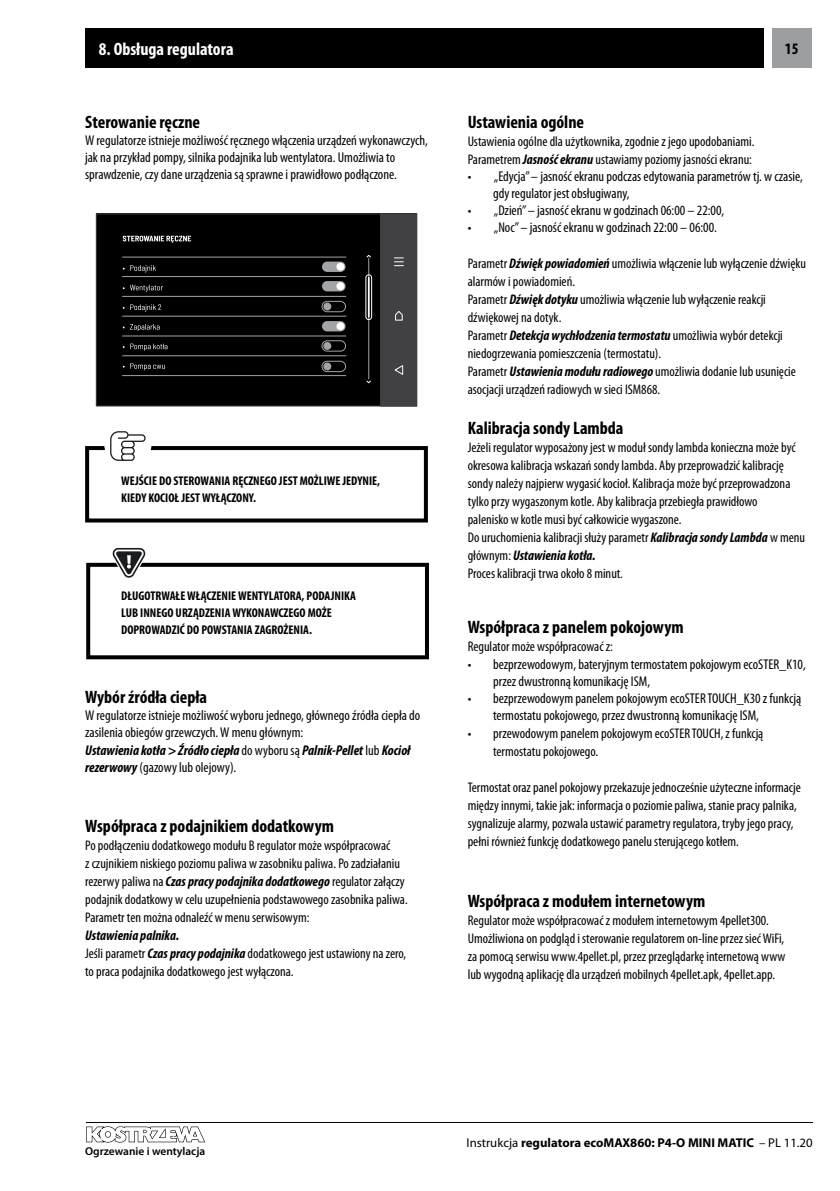
<style>
.page{position:relative;width:840px;height:1191px;background:#fff}
.page>*{position:absolute;margin:0;border:0;box-sizing:border-box;transform-origin:0 0}
.t1{font:700 condensed 18px "Myriad Pro";color:#000}
.t2{font:700 condensed 18px "Myriad Pro";color:#fff}
.t3{font:700 condensed 16px "Myriad Pro";color:#000}
.t4{font:condensed 14.2px/17px "Myriad Pro";color:#000}
.t5{font:condensed 14px/18px "Myriad Pro";color:#000}
.t6{font:700 12.8px "Myriad Pro";color:#000}
.t7{font:700 condensed 12.6px/17px "Myriad Pro";color:#000}
.t8{font:600 11.4px "Myriad Pro";color:#000}
.s1{font-weight:700;font-style:italic}
.s2{font-size:14px}
.s3{font-weight:400}
</style>
<div class="page">
<div style="left:771px;top:28px;width:40px;height:40px;background:#9c9e9f"></div>
<hr style="left:86px;top:1122px;width:726px;height:1px;background:#000">
<svg style="left:86px;top:1126px;width:119px;height:16px"></svg>
<div style="left:85px;top:28px;width:678px;height:40px;background:#000"></div>
<div style="left:86px;top:563px;width:343px;height:96px;border:4px solid #000"></div>
<svg style="left:111px;top:547px;width:36px;height:31px"></svg>
<div style="left:96px;top:214px;width:320px;height:192px;background:#000"></div>
<div style="left:96px;top:214px;width:320px;height:192px;border:1px solid #414143"></div>
<hr style="left:122px;top:257px;width:224px;height:1px;background:#a2a4a6">
<hr style="left:122px;top:276px;width:224px;height:1px;background:#a2a4a6">
<hr style="left:122px;top:296px;width:224px;height:1px;background:#a2a4a6">
<hr style="left:122px;top:316px;width:224px;height:1px;background:#a2a4a6">
<hr style="left:122px;top:336px;width:224px;height:1px;background:#a2a4a6">
<hr style="left:122px;top:355px;width:224px;height:1px;background:#a2a4a6">
<hr style="left:122px;top:375px;width:224px;height:1px;background:#a2a4a6">
<svg style="left:123px;top:236px;width:68px;height:7px"></svg>
<svg style="left:130px;top:265px;width:26px;height:7px"></svg>
<svg style="left:130px;top:285px;width:33px;height:7px"></svg>
<svg style="left:130px;top:304px;width:31px;height:8px"></svg>
<svg style="left:130px;top:324px;width:29px;height:7px"></svg>
<svg style="left:130px;top:343px;width:37px;height:8px"></svg>
<svg style="left:130px;top:363px;width:35px;height:7px"></svg>
<svg style="left:366px;top:255px;width:5px;height:129px"></svg>
<hr style="left:368px;top:258px;width:1px;height:121px;background:#a2a4a6">
<hr style="left:367px;top:277px;width:2px;height:40px;background:#fff">
<div style="left:380px;top:214px;width:36px;height:192px;background:#414143"></div>
<svg style="left:394px;top:257px;width:10px;height:118px"></svg>
<div style="left:365px;top:275px;width:6px;height:45px;border:1px solid #fff;border-radius:3px"></div>
<div style="left:322px;top:261px;width:23px;height:11px;background:#a3a4a6;border-radius:5px"></div>
<div style="left:336px;top:263px;width:8px;height:8px;background:#fff;border-radius:50%"></div>
<div style="left:322px;top:281px;width:23px;height:10px;background:#a3a4a6;border-radius:5px"></div>
<div style="left:336px;top:282px;width:8px;height:8px;background:#fff;border-radius:50%"></div>
<div style="left:322px;top:321px;width:23px;height:10px;background:#a3a4a6;border-radius:5px"></div>
<div style="left:336px;top:322px;width:8px;height:8px;background:#fff;border-radius:50%"></div>
<div style="left:321px;top:301px;width:24px;height:11px;border:1px solid #a2a4a6;border-radius:5px"></div>
<div style="left:323px;top:302px;width:8px;height:8px;background:#a2a4a6;border-radius:50%"></div>
<div style="left:321px;top:340px;width:24px;height:11px;border:1px solid #a2a4a6;border-radius:5px"></div>
<div style="left:323px;top:342px;width:8px;height:8px;background:#a2a4a6;border-radius:50%"></div>
<div style="left:321px;top:361px;width:24px;height:11px;border:1px solid #a2a4a6;border-radius:5px"></div>
<div style="left:323px;top:362px;width:8px;height:8px;background:#a2a4a6;border-radius:50%"></div>
<div style="left:85px;top:446px;width:342px;height:76px;border:4px solid #000"></div>
<div style="left:104px;top:421px;width:47px;height:47px;background:#fff;border-radius:50%"></div>
<svg style="left:110px;top:431px;width:35px;height:30px"></svg>
<p class="t2" style="left:99px;top:38px;width:136px">8. Obsługa regulatora</p>
<p class="t1" style="left:85px;top:111px;width:116px">Sterowanie ręczne</p>
<p class="t4" style="left:85px;top:132px;width:344px">W regulatorze istnieje możliwość ręcznego włączenia urządzeń wykonawczych, jak na przykład pompy, silnika podajnika lub wentylatora. Umożliwia to sprawdzenie, czy dane urządzenia są sprawne i prawidłowo podłączone.</p>
<p class="t7" style="left:121px;top:472px;width:260px">WEJŚCIE DO STEROWANIA RĘCZNEGO JEST MOŻLIWE JEDYNIE,<br>KIEDY KOCIOŁ JEST WYŁĄCZONY.</p>
<p class="t7" style="left:121px;top:587px;width:236px">DŁUGOTRWAŁE WŁĄCZENIE WENTYLATORA, PODAJNIKA<br>LUB INNEGO URZĄDZENIA WYKONAWCZEGO MOŻE<br>DOPROWADZIĆ DO POWSTANIA ZAGROŻENIA.</p>
<p class="t1" style="left:85px;top:686px;width:123px">Wybór źródła ciepła</p>
<p class="t4" style="left:85px;top:707px;width:336px">W regulatorze istnieje możliwość wyboru jednego, głównego źródła ciepła do zasilenia obiegów grzewczych. W menu głównym:<br><span class="s1">Ustawienia kotła &gt; Źródło ciepła</span> do wyboru są <span class="s1">Palnik-Pellet</span> lub <span class="s1">Kocioł rezerwowy</span> (gazowy lub olejowy).</p>
<p class="t1" style="left:85px;top:814px;width:250px">Współpraca z podajnikiem dodatkowym</p>
<p class="t5" style="left:85px;top:836px;width:324px">Po podłączeniu dodatkowego modułu B regulator może współpracować<br>z czujnikiem niskiego poziomu paliwa w zasobniku paliwa. Po zadziałaniu rezerwy paliwa na <span class="s1">Czas pracy podajnika dodatkowego</span> regulator załączy podajnik dodatkowy w celu uzupełnienia podstawowego zasobnika paliwa.<br>Parametr ten można odnaleźć w menu serwisowym:</p>
<p class="t5" style="left:85px;top:926px;width:322px"><span class="s1">Ustawienia palnika.<br></span>Jeśli parametr <span class="s1">Czas pracy podajnika</span> dodatkowego jest ustawiony na zero, to praca podajnika dodatkowego jest wyłączona.</p>
<p class="t3" style="left:784px;top:39px;width:15px">15</p>
<p class="t1" style="left:467px;top:111px;width:118px">Ustawienia ogólne</p>
<p class="t5" style="left:467px;top:132px;width:288px">Ustawienia ogólne dla użytkownika, zgodnie z jego upodobaniami.<br>Parametrem <span class="s1">Jasność ekranu</span> ustawiamy poziomy jasności ekranu:</p>
<p class="t4" style="left:493px;top:168px;width:311px;text-indent:-25px">• „Edycja” – jasność ekranu podczas edytowania parametrów tj. w czasie, gdy regulator jest obsługiwany,</p>
<p class="t4" style="left:467px;top:202px;width:258px">• „Dzień” – jasność ekranu w godzinach 06:00 – 22:00,</p>
<p class="t4" style="left:467px;top:219px;width:251px">• „Noc” – jasność ekranu w godzinach 22:00 – 06:00.</p>
<p class="t5" style="left:467px;top:254px;width:339px">Parametr <span class="s1">Dźwięk powiadomień</span> umożliwia włączenie lub wyłączenie dźwięku alarmów i powiadomień.<br>Parametr <span class="s1">Dźwięk dotyku</span> umożliwia włączenie lub wyłączenie reakcji dźwiękowej na dotyk.<br>Parametr <span class="s1">Detekcja wychłodzenia termostatu</span> umożliwia wybór detekcji niedogrzewania pomieszczenia (termostatu).<br>Parametr <span class="s1">Ustawienia modułu radiowego</span> umożliwia dodanie lub usunięcie asocjacji urządzeń radiowych w sieci ISM868.</p>
<p class="t1" style="left:467px;top:417px;width:157px">Kalibracja sondy Lambda</p>
<p class="t5" style="left:467px;top:438px;width:339px">Jeżeli regulator wyposażony jest w moduł sondy lambda konieczna może być okresowa kalibracja wskazań sondy lambda. Aby przeprowadzić kalibrację sondy należy najpierw wygasić kocioł. Kalibracja może być przeprowadzona tylko przy wygaszonym kotle. Aby kalibracja przebiegła prawidłowo<br>palenisko w kotle musi być całkowicie wygaszone.<br>Do uruchomienia kalibracji służy parametr <span class="s1">Kalibracja sondy Lambda</span> w menu głównym: <span class="s1">Ustawienia kotła.<br></span>Proces kalibracji trwa około 8 minut.</p>
<p class="t1" style="left:467px;top:616px;width:217px">Współpraca z panelem pokojowym</p>
<p class="t5" style="left:467px;top:637px;width:147px">Regulator może współpracować z:</p>
<p class="t4" style="left:493px;top:655px;width:314px;text-indent:-25px">• bezprzewodowym, bateryjnym termostatem pokojowym ecoSTER_K10, przez dwustronną komunikację ISM,</p>
<p class="t4" style="left:493px;top:689px;width:309px;text-indent:-25px">• bezprzewodowym panelem pokojowym ecoSTER TOUCH_K30 z funkcją termostatu pokojowego, przez dwustronną komunikację ISM,</p>
<p class="t4" style="left:467px;top:724px;width:297px">• przewodowym panelem pokojowym <span class="s2">ecoSTER TOUCH, z funkcją</span></p>
<p class="t5" style="left:493px;top:742px;width:106px">termostatu pokojowego.</p>
<p class="t5" style="left:467px;top:778px;width:334px">Termostat oraz panel pokojowy przekazuje jednocześnie użyteczne informacje między innymi, takie jak: informacja o poziomie paliwa, stanie pracy palnika, sygnalizuje alarmy, pozwala ustawić parametry regulatora, tryby jego pracy, pełni również funkcję dodatkowego panelu sterującego kotłem.</p>
<p class="t1" style="left:467px;top:889px;width:239px">Współpraca z modułem internetowym</p>
<p class="t5" style="left:467px;top:911px;width:319px">Regulator może współpracować z modułem internetowym 4pellet300.<br>Umożliwiona on podgląd i sterowanie regulatorem on-line przez sieć WiFi, za pomocą serwisu www.4pellet.pl, przez przeglądarkę internetową www lub wygodną aplikację dla urządzeń mobilnych 4pellet.apk, 4pellet.app.</p>
<p class="t8" style="left:85px;top:1143px;width:122px">Ogrzewanie i wentylacja</p>
<p class="t6" style="left:466px;top:1134px;width:347px"><span class="s3">Instrukcja</span> regulatora ecoMAX860: P4-O MINI MATIC <span class="s3">– PL 11.20</span></p>
</div>
